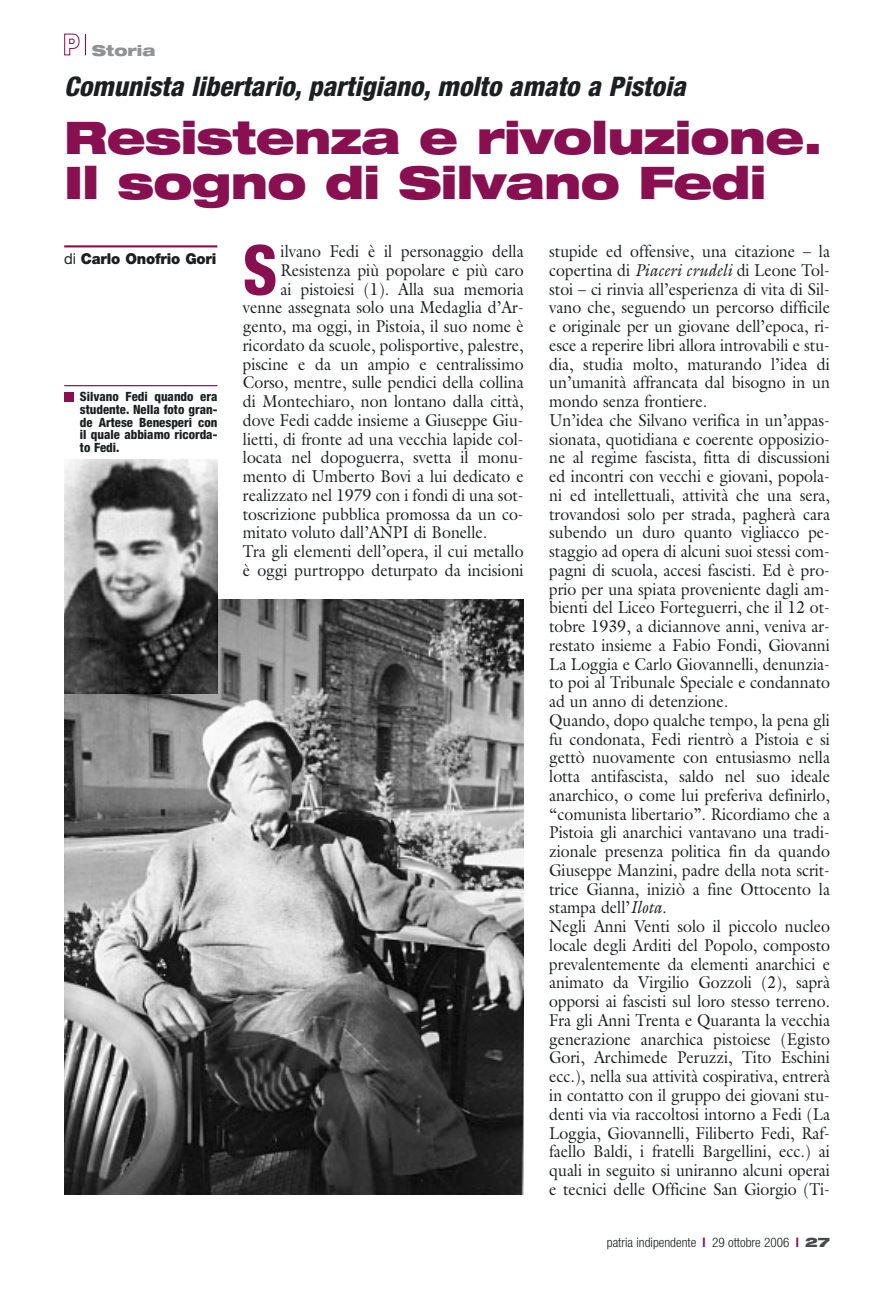
<style>
.page{position:relative;width:893px;height:1296px;background:#fff}
.page>*{position:absolute;margin:0;border:0;box-sizing:border-box;transform-origin:0 0}
.t1{font:800 condensed 69px "Helvetica Neue";color:#880f50;scale:.93 1}
.t2{font:900 expanded 45px/45px "Helvetica Neue";letter-spacing:-.02em;color:#880f50}
.t3{font:italic 800 condensed 27px "Helvetica Neue";color:#1c1f20}
.t4{font:17.25px/18.8px "Galliard";color:#1c1f20;scale:.92 1}
.t5{font:900 15px "Helvetica Neue";letter-spacing:-.015em;color:#1c1f20}
.t6{font:900 expanded 15px "Helvetica Neue";color:#909293}
.t7{font:300 condensed 13.2px "Helvetica Neue";color:#1c1f20}
.t8{font:800 condensed 12.75px/12.8px "Helvetica Neue";color:#1c1f20;text-align:justify}
.s1{font-style:italic}
.s2{font-weight:400}
.s3{font-weight:700;color:#880f50}
.s4{font-weight:900;font-stretch:expanded;color:#47494a}
</style>
<div class="page">
<svg style="left:64px;top:33px;width:22px;height:23px"></svg>
<hr style="left:64px;top:385px;width:153px;height:1px;background:#880f50">
<div style="left:64px;top:392px;width:9px;height:9px;background:#880f50"></div>
<hr style="left:64px;top:245px;width:153px;height:2px;background:#880f50">
<img style="left:64px;top:600px;width:459px;height:595px">
<img style="left:64px;top:459px;width:153px;height:234px">
<p class="t6" style="left:92px;top:45px;width:65px">Storia</p>
<h3 class="t3" style="left:64px;top:77px;width:622px">Comunista libertario, partigiano, molto amato a Pistoia</h3>
<h2 class="t2" style="left:64px;top:119px;width:759px">Resistenza e rivoluzione.<br>Il sogno di Silvano Fedi</h2>
<p class="t4" style="left:549px;top:244px;width:307px">stupide ed offensive, una citazione – la copertina di <span class="s1">Piaceri crudeli</span> di Leone Tol&shy;stoi – ci rinvia all’esperienza di vita di Sil&shy;vano che, seguendo un percorso difficile e originale per un giovane dell’epoca, ri&shy;esce a reperire libri allora introvabili e stu&shy;dia, studia molto, maturando l’idea di un’umanità affrancata dal bisogno in un mondo senza frontiere.<br>Un’idea che Silvano verifica in un’appas&shy;sionata, quotidiana e coerente opposizio&shy;ne al regime fascista, fitta di discussioni ed incontri con vecchi e giovani, popola&shy;ni ed intellettuali, attività che una sera, trovandosi solo per strada, pagherà cara subendo un duro quanto vigliacco pe&shy;staggio ad opera di alcuni suoi stessi com&shy;pagni di scuola, accesi fascisti. Ed è pro&shy;prio per una spiata proveniente dagli am&shy;bienti del Liceo Forteguerri, che il 12 ot&shy;tobre 1939, a diciannove anni, veniva ar&shy;restato insieme a Fabio Fondi, Giovanni La Loggia e Carlo Giovannelli, denunzia&shy;to poi al Tribunale Speciale e condannato ad un anno di detenzione.<br>Quando, dopo qualche tempo, la pena gli fu condonata, Fedi rientrò a Pistoia e si gettò nuovamente con entusiasmo nella lotta antifascista, saldo nel suo ideale anarchico, o come lui preferiva definirlo, “comunista libertario”. Ricordiamo che a Pistoia gli anarchici vantavano una tradi&shy;zionale presenza politica fin da quando Giuseppe Manzini, padre della nota scrit&shy;trice Gianna, iniziò a fine Ottocento la stampa dell’<span class="s1">Ilota.<br></span>Negli Anni Venti solo il piccolo nucleo locale degli Arditi del Popolo, composto prevalentemente da elementi anarchici e animato da Virgilio Gozzoli (2), saprà opporsi ai fascisti sul loro stesso terreno.<br>Fra gli Anni Trenta e Quaranta la vecchia generazione anarchica pistoiese (Egisto Gori, Archimede Peruzzi, Tito Eschini ecc.), nella sua attività cospirativa, entrerà in contatto con il gruppo dei giovani stu&shy;denti via via raccoltosi intorno a Fedi (La Loggia, Giovannelli, Filiberto Fedi, Raf&shy;faello Baldi, i fratelli Bargellini, ecc.) ai quali in seguito si uniranno alcuni operai e tecnici delle Officine San Giorgio (Ti-</p>
<h1 class="t1" style="left:243px;top:245px;width:39px">S</h1>
<p class="t4" style="left:280px;top:244px;width:266px">ilvano Fedi è il personaggio della</p>
<p class="t5" style="left:64px;top:254px;width:154px"><span class="s2">di</span> Carlo Onofrio Gori</p>
<p class="t4" style="left:280px;top:262px;width:266px">Resistenza più popolare e più caro</p>
<p class="t4" style="left:280px;top:281px;width:266px">ai pistoiesi (1). Alla sua memoria</p>
<p class="t4" style="left:243px;top:300px;width:307px">venne assegnata solo una Medaglia d’Ar-</p>
<p class="t4" style="left:243px;top:319px;width:307px">gento, ma oggi, in Pistoia, il suo nome è</p>
<p class="t4" style="left:243px;top:337px;width:307px">ricordato da scuole, polisportive, palestre,</p>
<p class="t4" style="left:243px;top:356px;width:307px">piscine e da un ampio e centralissimo</p>
<p class="t4" style="left:243px;top:375px;width:307px">Corso, mentre, sulle pendici della collina</p>
<p class="t4" style="left:243px;top:394px;width:307px">di Montechiaro, non lontano dalla città,</p>
<p class="t4" style="left:243px;top:412px;width:307px">dove Fedi cadde insieme a Giuseppe Giu-</p>
<p class="t4" style="left:243px;top:431px;width:307px">lietti, di fronte ad una vecchia lapide col-</p>
<p class="t4" style="left:243px;top:450px;width:307px">locata nel dopoguerra, svetta il monu-</p>
<p class="t4" style="left:243px;top:469px;width:307px">mento di Umberto Bovi a lui dedicato e</p>
<p class="t4" style="left:243px;top:487px;width:307px">realizzato nel 1979 con i fondi di una sot-</p>
<p class="t4" style="left:243px;top:506px;width:307px">toscrizione pubblica promossa da un co-</p>
<p class="t4" style="left:243px;top:525px;width:267px">mitato voluto dall’ANPI di Bonelle.</p>
<p class="t4" style="left:243px;top:544px;width:307px">Tra gli elementi dell’opera, il cui metallo</p>
<p class="t4" style="left:243px;top:562px;width:307px">è oggi purtroppo deturpato da incisioni</p>
<p class="t8" style="left:80px;top:391px;width:139px">Silvano Fedi quando era studente. Nella foto gran&shy;de Artese Benesperi con il quale abbiamo ricorda&shy;to Fedi.</p>
<p class="t7" style="left:607px;top:1238px;width:225px">patria indipendente <span class="s3">l</span> 29 ottobre 2006 <span class="s3">l</span> <span class="s4">27</span></p>
</div>
